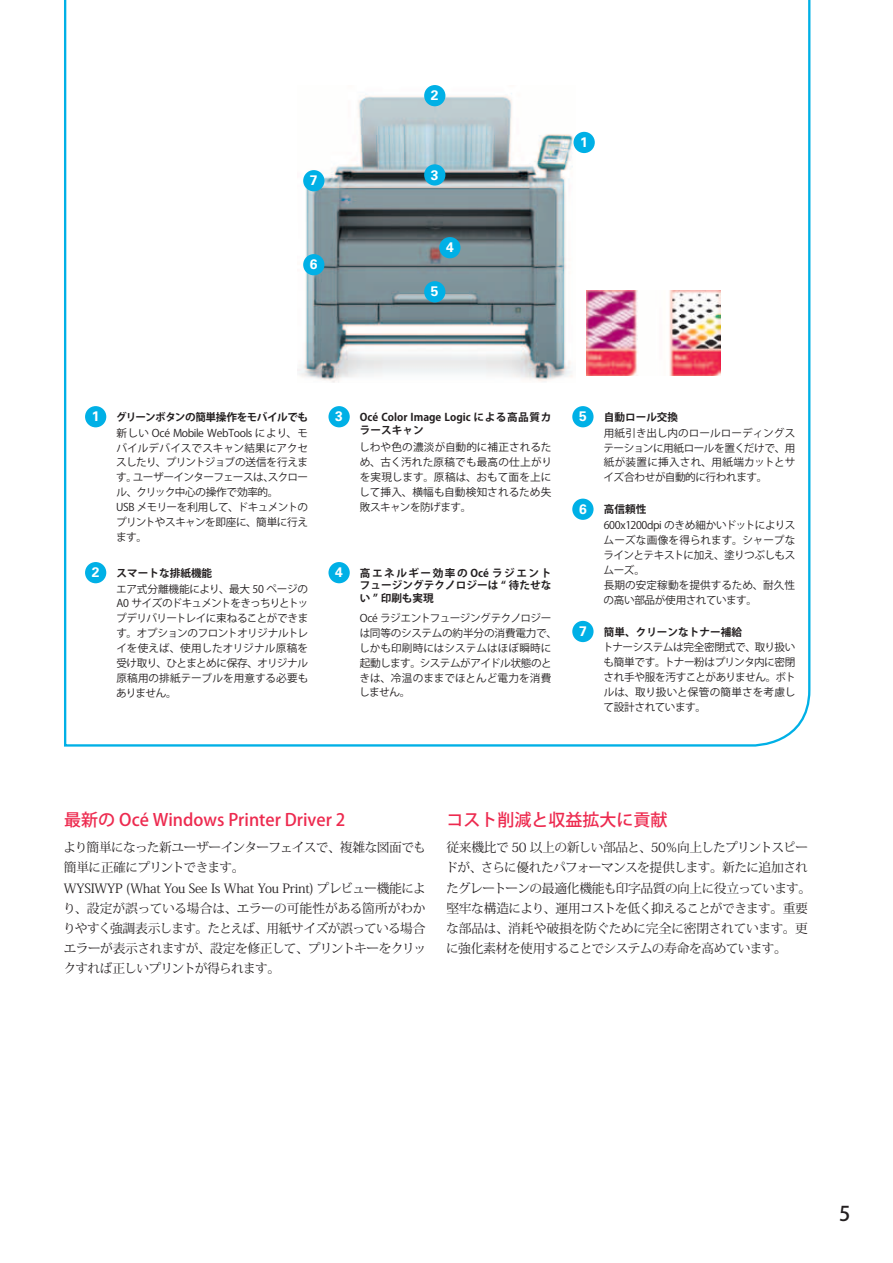
<style>
.page{position:relative;width:893px;height:1263px;background:#fff}
.page>*{position:absolute;margin:0;border:0;box-sizing:border-box;transform-origin:0 0}
.t1{font:500 20.25px "Koz Go Pro";color:#231f20}
.t2{font:500 16.95px "Koz Go Pro";color:#ed2a4f}
.t3{font:700 13.8px "Univers LT Std";color:#fff}
.t4{font:12.75px/20.2px "Koz Min Pro";letter-spacing:-.04em;color:#231f20}
.t5{font:10.65px/14.9px "Koz Go Pro";letter-spacing:-.025em;color:#231f20;text-align:justify}
.t6{font:700 10.65px/12.8px "Koz Go Pro";color:#231f20}
.t7{font:700 10.65px "Koz Go Pro";letter-spacing:-.045em;color:#231f20}
</style>
<div class="page">
<svg style="left:64px;top:0;width:747px;height:747px"></svg>
<div style="left:85px;top:406px;width:21px;height:21px;background:#00b0e6;border-radius:50%"></div>
<div style="left:328px;top:406px;width:22px;height:21px;background:#00b0e6;border-radius:50%"></div>
<div style="left:328px;top:562px;width:22px;height:21px;background:#00b0e6;border-radius:50%"></div>
<div style="left:85px;top:562px;width:21px;height:21px;background:#00b0e6;border-radius:50%"></div>
<div style="left:572px;top:406px;width:22px;height:21px;background:#00b0e6;border-radius:50%"></div>
<div style="left:572px;top:499px;width:22px;height:21px;background:#00b0e6;border-radius:50%"></div>
<div style="left:572px;top:621px;width:22px;height:21px;background:#00b0e6;border-radius:50%"></div>
<img style="left:298px;top:85px;width:277px;height:298px">
<img style="left:586px;top:291px;width:134px;height:85px">
<div style="left:573px;top:132px;width:22px;height:21px;background:#00b0e6;border-radius:50%"></div>
<div style="left:424px;top:85px;width:21px;height:21px;background:#00b0e6;border-radius:50%"></div>
<div style="left:424px;top:164px;width:21px;height:22px;background:#00b0e6;border-radius:50%"></div>
<div style="left:303px;top:254px;width:21px;height:21px;background:#00b0e6;border-radius:50%"></div>
<div style="left:303px;top:170px;width:21px;height:21px;background:#00b0e6;border-radius:50%"></div>
<div style="left:424px;top:281px;width:21px;height:21px;background:#00b0e6;border-radius:50%"></div>
<div style="left:439px;top:237px;width:21px;height:21px;background:#00b0e6;border-radius:50%"></div>
<p class="t3" style="left:310px;top:172px;width:9px">7</p>
<p class="t3" style="left:310px;top:256px;width:9px">6</p>
<p class="t3" style="left:431px;top:87px;width:9px">2</p>
<p class="t3" style="left:431px;top:167px;width:9px">3</p>
<p class="t3" style="left:446px;top:239px;width:9px">4</p>
<p class="t3" style="left:431px;top:283px;width:9px">5</p>
<p class="t3" style="left:580px;top:134px;width:9px">1</p>
<p class="t7" style="left:116px;top:410px;width:194px">グリーンボタンの簡単操作をモバイルでも</p>
<p class="t5" style="left:116px;top:426px;width:194px;text-align:left">新しい Océ Mobile WebTools により、モバイルデバイスでスキャン結果にアクセスしたり、プリントジョブの送信を行えます。ユーザーインターフェースは、スクロール、クリック中心の操作で効率的。<br>USB メモリーを利用して、ドキュメントのプリントやスキャンを即座に、簡単に行えます。</p>
<p class="t3" style="left:335px;top:408px;width:9px">3</p>
<p class="t3" style="left:92px;top:408px;width:9px">1</p>
<p class="t6" style="left:360px;top:411px;width:193px">Océ Color Image Logic による高品質カラースキャン</p>
<p class="t5" style="left:359px;top:440px;width:194px">しわや色の濃淡が自動的に補正されるため、古く汚れた原稿でも最高の仕上がりを実現します。原稿は、おもて面を上にして挿入、横幅も自動検知されるため失敗スキャンを防げます。</p>
<p class="t3" style="left:92px;top:564px;width:9px">2</p>
<p class="t6" style="left:117px;top:567px;width:97px">スマートな排紙機能</p>
<p class="t3" style="left:335px;top:564px;width:9px">4</p>
<p class="t5" style="left:116px;top:581px;width:194px">エア式分離機能により、最大 50 ページのA0 サイズのドキュメントをきっちりとトップデリバリートレイに束ねることができます。オプションのフロントオリジナルトレイを使えば、使用したオリジナル原稿を受け取り、ひとまとめに保存、オリジナル原稿用の排紙テーブルを用意する必要もありません。</p>
<p class="t6" style="left:360px;top:567px;width:193px;text-align:justify">高エネルギー効率の Océ ラジエントフュージングテクノロジーは “ 待たせない ” 印刷も実現</p>
<p class="t5" style="left:359px;top:611px;width:199px;text-align:left">Océ ラジエントフュージングテクノロジーは同等のシステムの約半分の消費電力で、しかも印刷時にはシステムはほぼ瞬時に起動します。システムがアイドル状態のときは、冷温のままでほとんど電力を消費しません。</p>
<p class="t3" style="left:579px;top:408px;width:9px">5</p>
<p class="t6" style="left:604px;top:411px;width:76px">自動ロール交換</p>
<p class="t5" style="left:603px;top:426px;width:193px">用紙引き出し内のロールローディングステーションに用紙ロールを置くだけで、用紙が装置に挿入され、用紙端カットとサイズ合わせが自動的に行われます。</p>
<p class="t3" style="left:579px;top:501px;width:9px">6</p>
<p class="t6" style="left:604px;top:504px;width:44px">高信頼性</p>
<p class="t5" style="left:603px;top:518px;width:193px;text-align:left">600x1200dpi のきめ細かいドットによりスムーズな画像を得られます。シャープなラインとテキストに加え、塗りつぶしもスムーズ。<br>長期の安定稼動を提供するため、耐久性の高い部品が使用されています。</p>
<p class="t3" style="left:579px;top:623px;width:9px">7</p>
<p class="t6" style="left:604px;top:626px;width:140px">簡単、クリーンなトナー補給</p>
<p class="t5" style="left:603px;top:640px;width:195px">トナーシステムは完全密閉式で、取り扱いも簡単です。トナー粉はプリンタ内に密閉され手や服を汚すことがありません。ボトルは、取り扱いと保管の簡単さを考慮して設計されています。</p>
<h2 class="t2" style="left:64px;top:809px;width:283px">最新の Océ Windows Printer Driver 2</h2>
<p class="t4" style="left:63px;top:837px;width:364px">より簡単になった新ユーザーインターフェイスで、複雑な図面でも簡単に正確にプリントできます。<br>WYSIWYP (What You See Is What You Print) プレビュー機能により、設定が誤っている場合は、エラーの可能性がある箇所がわかりやすく強調表示します。たとえば、用紙サイズが誤っている場合エラーが表示されますが、設定を修正して、プリントキーをクリックすれば正しいプリントが得られます。</p>
<h2 class="t2" style="left:446px;top:809px;width:223px">コスト削減と収益拡大に貢献</h2>
<p class="t4" style="left:445px;top:837px;width:367px">従来機比で 50 以上の新しい部品と、50％向上したプリントスピードが、さらに優れたパフォーマンスを提供します。新たに追加されたグレートーンの最適化機能も印字品質の向上に役立っています。堅牢な構造により、運用コストを低く抑えることができます。重要な部品は、消耗や破損を防ぐために完全に密閉されています。更に強化素材を使用することでシステムの寿命を高めています。</p>
<h1 class="t1" style="left:839px;top:1201px;width:13px">5</h1>
</div>
